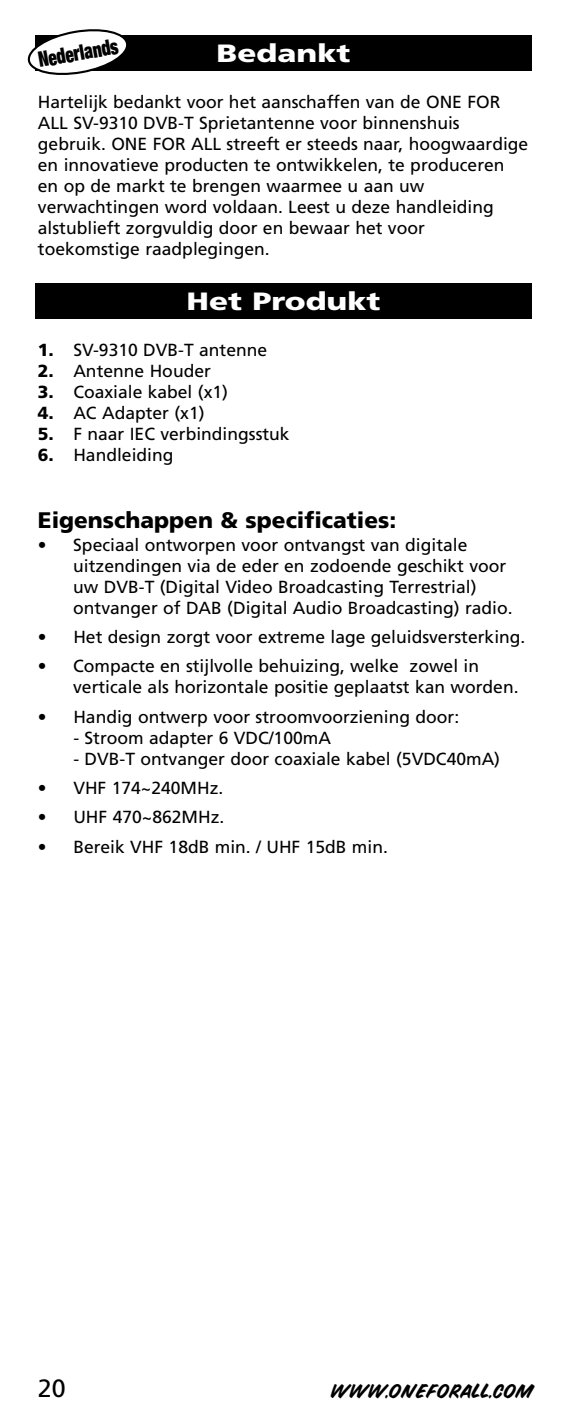
<style>
.page{position:relative;width:565px;height:1415px;background:#fff}
.page>*{position:absolute;margin:0;border:0;box-sizing:border-box;transform-origin:0 0}
.t1{font:900 25px "Frutiger";color:#fff;scale:1.25 1}
.t2{font:25px "Frutiger";color:#000}
.t3{font:900 22.5px "Frutiger";color:#000}
.t4{font:900 expanded 21.5px "Helvetica Neue";color:#000;scale:.8 1}
.t5{font:17.5px/21px "Frutiger";color:#000}
.t6{font:15px "Snyder Speed";letter-spacing:.035em;color:#000}
.s1{font-weight:900}
</style>
<div class="page">
<div style="left:35px;top:35px;width:496px;height:36px;background:#000"></div>
<div style="left:35px;top:283px;width:496px;height:36px;background:#000"></div>
<svg style="left:27px;top:29px;width:100px;height:46px"></svg>
<p class="t4" style="left:37px;top:52px;width:103px;rotate:-10deg">Nederlands</p>
<h1 class="t1" style="left:217px;top:44px;width:108px">Bedankt</h1>
<p class="t5" style="left:38px;top:93px;width:492px">Hartelijk bedankt voor het aanschaffen van de ONE FOR ALL SV-9310 DVB-T Sprietantenne voor binnenshuis gebruik. ONE FOR ALL streeft er steeds naar, hoogwaardige en innovatieve producten te ontwikkelen, te produceren en op de markt te brengen waarmee u aan uw verwachtingen word voldaan. Leest u deze handleiding alstublieft zorgvuldig door en bewaar het voor toekomstige raadplegingen.</p>
<h1 class="t1" style="left:186px;top:292px;width:157px">Het Produkt</h1>
<p class="t5" style="left:38px;top:341px;width:231px"><span class="s1">1.</span> SV-9310 DVB-T antenne</p>
<p class="t5" style="left:38px;top:362px;width:174px"><span class="s1">2.</span> Antenne Houder</p>
<p class="t5" style="left:38px;top:383px;width:192px"><span class="s1">3.</span> Coaxiale kabel (x1)</p>
<p class="t5" style="left:38px;top:404px;width:168px"><span class="s1">4.</span> AC Adapter (x1)</p>
<p class="t5" style="left:38px;top:425px;width:253px"><span class="s1">5.</span> F naar IEC verbindingsstuk</p>
<p class="t5" style="left:38px;top:446px;width:137px"><span class="s1">6.</span> Handleiding</p>
<p class="t3" style="left:38px;top:511px;width:360px">Eigenschappen &amp; specificaties:</p>
<p class="t5" style="left:73px;top:536px;width:441px;text-indent:-35px">• Speciaal ontworpen voor ontvangst van digitale uitzendingen via de eder en zodoende geschikt voor uw DVB-T (Digital Video Broadcasting Terrestrial) ontvanger of DAB (Digital Audio Broadcasting) radio.</p>
<p class="t5" style="left:38px;top:628px;width:489px">• Het design zorgt voor extreme lage geluidsversterking.</p>
<p class="t5" style="left:73px;top:657px;width:447px;text-indent:-35px">• Compacte en stijlvolle behuizing, welke zowel in verticale als horizontale positie geplaatst kan worden.</p>
<p class="t5" style="left:38px;top:707px;width:423px">• Handig ontwerp voor stroomvoorziening door:</p>
<p class="t5" style="left:73px;top:728px;width:259px">- Stroom adapter 6 VDC/100mA</p>
<p class="t5" style="left:73px;top:749px;width:428px">- DVB-T ontvanger door coaxiale kabel (5VDC40mA)</p>
<p class="t5" style="left:38px;top:779px;width:187px">• VHF 174~240MHz.</p>
<p class="t5" style="left:38px;top:808px;width:188px">• UHF 470~862MHz.</p>
<p class="t5" style="left:38px;top:837px;width:351px">• Bereik VHF 18dB min. / UHF 15dB min.</p>
<h1 class="t2" style="left:38px;top:1378px;width:29px">20</h1>
<p class="t6" style="left:331px;top:1383px;width:204px">WWW.ONEFORALL.COM</p>
</div>
